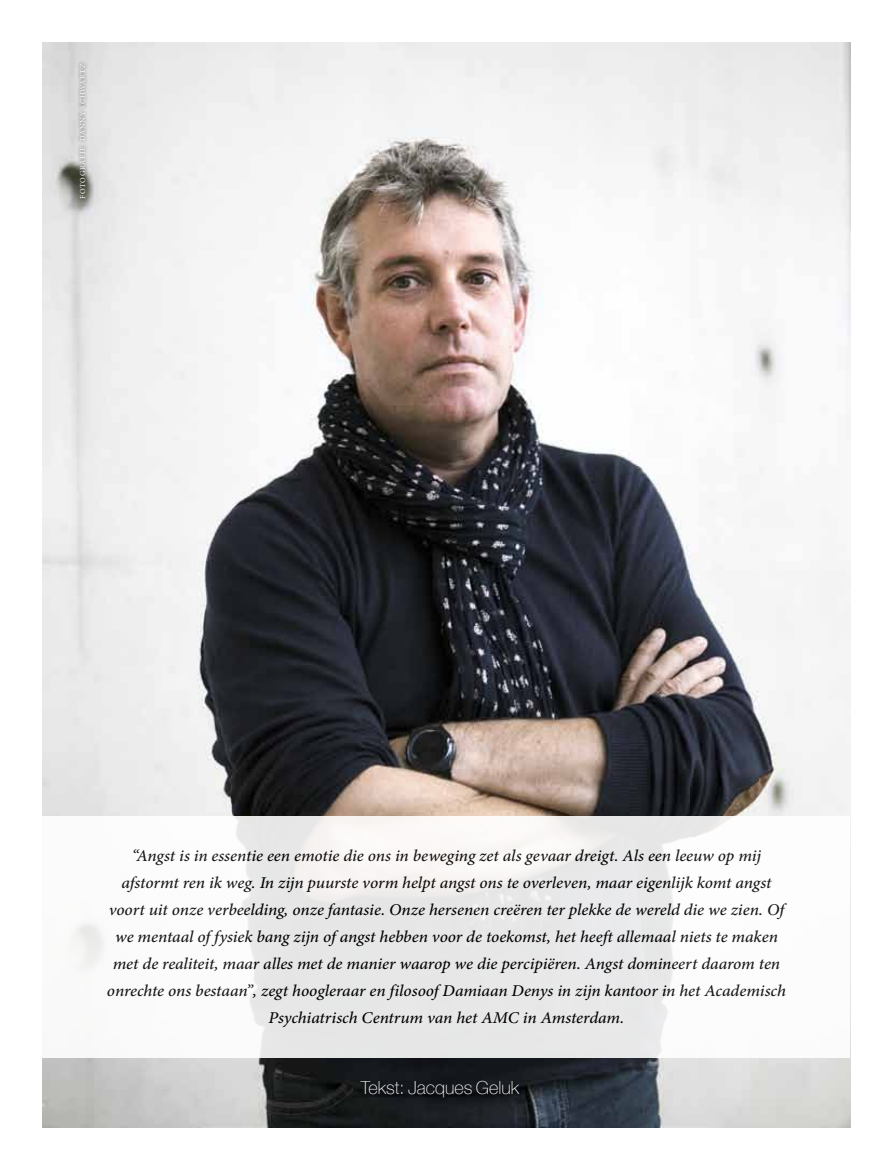
<style>
.page{position:relative;width:893px;height:1170px;background:#fff}
.page>*{position:absolute;margin:0;border:0;box-sizing:border-box;transform-origin:0 0}
.t1{font:100 18px "Helvetica Neue";color:#fff}
.t2{font:italic 500 16.5px/27px "Minion Pro";letter-spacing:-.005em;color:#000;text-align:center;scale:1.05 1}
.t3{font:7.5px "Minion Pro";letter-spacing:.1em;color:#fff}
</style>
<div class="page">
<img style="left:43px;top:43px;width:807px;height:1084px">
<div style="left:77px;top:61px;width:11px;height:141px;background:#000;opacity:.75"></div>
<div style="left:43px;top:815px;width:807px;height:242px;background:linear-gradient(to right,#f3f2f2,#f3f2f3)"></div>
<div style="left:357px;top:1077px;width:166px;height:23px;background:#121519"></div>
<p class="t3" style="left:79px;top:199px;width:137px;rotate:-90deg">FOTOGRAFIE: DANNY SCHWARTZ</p>
<p class="t2" style="left:107px;top:843px;width:648px">“Angst is in essentie een emotie die ons in beweging zet als gevaar dreigt. Als een leeuw op mij afstormt ren ik weg. In zijn puurste vorm helpt angst ons te overleven, maar eigenlijk komt angst voort uit onze verbeelding, onze fantasie. Onze hersenen creëren ter plekke de wereld die we zien. Of we mentaal of fysiek bang zijn of angst hebben voor de toekomst, het heeft allemaal niets te maken met de realiteit, maar alles met de manier waarop we die percipiëren. Angst domineert daarom ten onrechte ons bestaan”, zegt hoogleraar en filosoof Damiaan Denys in zijn kantoor in het Academisch Psychiatrisch Centrum van het AMC in Amsterdam.</p>
<p class="t1" style="left:361px;top:1080px;width:160px">Tekst: Jacques Geluk</p>
</div>
